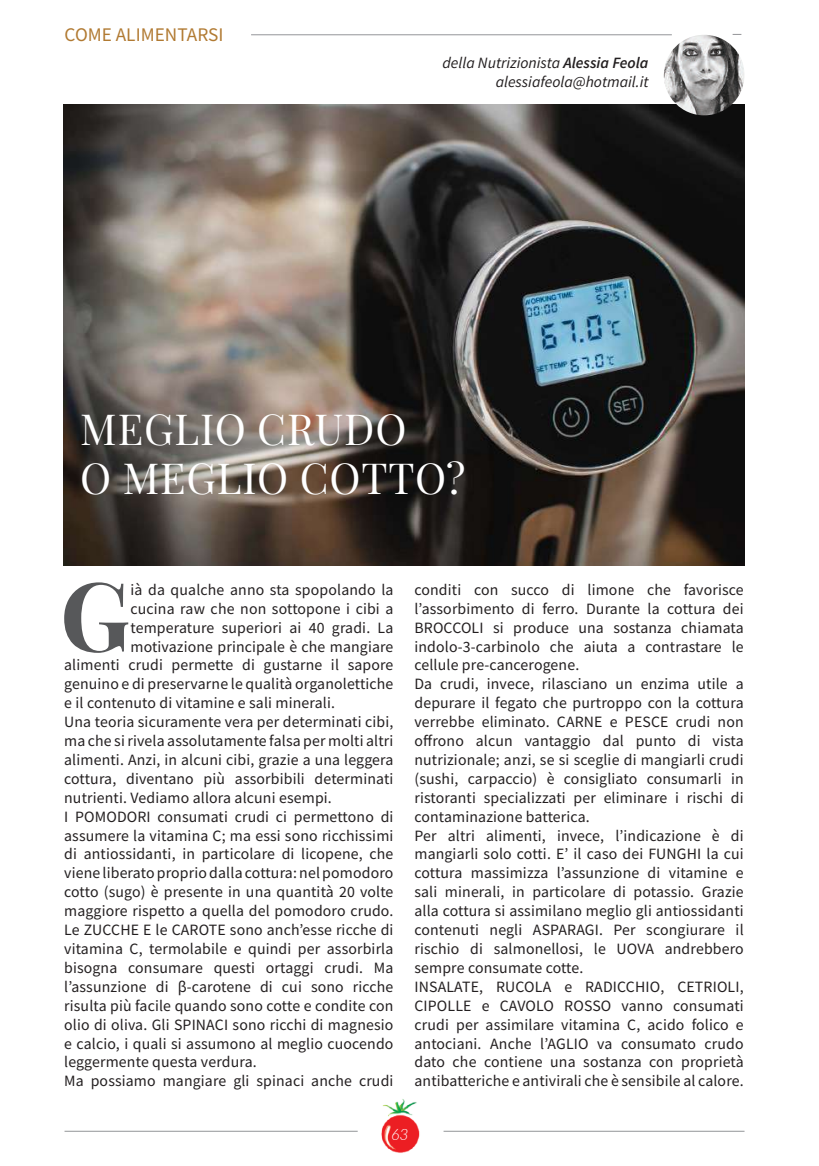
<style>
.page{position:relative;width:819px;height:1166px;background:#fff}
.page>*{position:absolute;margin:0;border:0;box-sizing:border-box;transform-origin:0 0}
.t1{font:700 95.73px "Playfair Display";color:#57585a}
.t2{font:42px/49px "Playfair Display";letter-spacing:.02em;color:#fff}
.t3{font:19.25px "Source Sans Pro";color:#b17a32}
.t4{font:15.75px/18.9px "Source Sans Pro";letter-spacing:.01em;color:#231f20}
.t5{font:italic 15.75px/18.9px "Source Sans Pro";color:#231f20;text-align:right}
.t6{font:italic 300 15.75px "Lato";color:#fff}
.s1{font-weight:600}
</style>
<div class="page">
<img style="left:381px;top:1099px;width:39px;height:54px">
<hr style="left:64px;top:1131px;width:293px;height:1px;background:#939598">
<hr style="left:443px;top:1131px;width:301px;height:1px;background:#939598">
<hr style="left:251px;top:34px;width:420px;height:1px;background:#939598">
<img style="left:64px;top:104px;width:680px;height:462px">
<img style="left:663px;top:35px;width:81px;height:80px;border-radius:40px">
<p class="t3" style="left:65px;top:22px;width:160px">COME ALIMENTARSI</p>
<p class="t5" style="left:442px;top:53px;width:207px">della Nutrizionista <span class="s1">Alessia Feola </span>alessiafeola@hotmail.it</p>
<h2 class="t2" style="left:80px;top:401px;width:386px">MEGLIO CRUDO<br>O MEGLIO COTTO?</h2>
<h1 class="t1" style="left:60px;top:540px;width:72px">G</h1>
<p class="t4" style="left:130px;top:580px;width:264px">ià da qualche anno sta spopolando la</p>
<p class="t4" style="left:130px;top:599px;width:264px">cucina raw che non sottopone i cibi a</p>
<p class="t4" style="left:130px;top:618px;width:264px">temperature superiori ai 40 gradi. La</p>
<p class="t4" style="left:130px;top:637px;width:264px">motivazione principale è che mangiare</p>
<p class="t4" style="left:64px;top:656px;width:331px">alimenti crudi permette di gustarne il sapore</p>
<p class="t4" style="left:64px;top:674px;width:331px">genuino e di preservarne le qualità organolettiche</p>
<p class="t4" style="left:64px;top:693px;width:272px">e il contenuto di vitamine e sali minerali.</p>
<p class="t4" style="left:64px;top:712px;width:331px">Una teoria sicuramente vera per determinati cibi,</p>
<p class="t4" style="left:64px;top:731px;width:331px">ma che si rivela assolutamente falsa per molti altri</p>
<p class="t4" style="left:64px;top:750px;width:331px">alimenti. Anzi, in alcuni cibi, grazie a una leggera</p>
<p class="t4" style="left:64px;top:769px;width:331px">cottura, diventano più assorbibili determinati</p>
<p class="t4" style="left:64px;top:788px;width:269px">nutrienti. Vediamo allora alcuni esempi.</p>
<p class="t4" style="left:64px;top:807px;width:331px">I POMODORI consumati crudi ci permettono di</p>
<p class="t4" style="left:64px;top:826px;width:331px">assumere la vitamina C; ma essi sono ricchissimi</p>
<p class="t4" style="left:64px;top:845px;width:331px">di antiossidanti, in particolare di licopene, che</p>
<p class="t4" style="left:64px;top:863px;width:331px">viene liberato proprio dalla cottura: nel pomodoro</p>
<p class="t4" style="left:64px;top:882px;width:331px">cotto (sugo) è presente in una quantità 20 volte</p>
<p class="t4" style="left:64px;top:901px;width:331px">maggiore rispetto a quella del pomodoro crudo.</p>
<p class="t4" style="left:64px;top:920px;width:331px">Le ZUCCHE E le CAROTE sono anch’esse ricche di</p>
<p class="t4" style="left:64px;top:939px;width:331px">vitamina C, termolabile e quindi per assorbirla</p>
<p class="t4" style="left:64px;top:958px;width:331px">bisogna consumare questi ortaggi crudi. Ma</p>
<p class="t4" style="left:64px;top:977px;width:331px">l’assunzione di β-carotene di cui sono ricche</p>
<p class="t4" style="left:64px;top:996px;width:331px">risulta più facile quando sono cotte e condite con</p>
<p class="t4" style="left:64px;top:1015px;width:331px">olio di oliva. Gli SPINACI sono ricchi di magnesio</p>
<p class="t4" style="left:64px;top:1034px;width:331px">e calcio, i quali si assumono al meglio cuocendo</p>
<p class="t4" style="left:64px;top:1052px;width:194px">leggermente questa verdura.</p>
<p class="t4" style="left:64px;top:1071px;width:331px">Ma possiamo mangiare gli spinaci anche crudi</p>
<p class="t4" style="left:414px;top:580px;width:331px">conditi con succo di limone che favorisce l’assorbimento di ferro. Durante la cottura dei BROCCOLI si produce una sostanza chiamata indolo-3-carbinolo che aiuta a contrastare le cellule pre-cancerogene.<br>Da crudi, invece, rilasciano un enzima utile a depurare il fegato che purtroppo con la cottura verrebbe eliminato. CARNE e PESCE crudi non offrono alcun vantaggio dal punto di vista nutrizionale; anzi, se si sceglie di mangiarli crudi (sushi, carpaccio) è consigliato consumarli in ristoranti specializzati per eliminare i rischi di contaminazione batterica.<br>Per altri alimenti, invece, l’indicazione è di mangiarli solo cotti. E’ il caso dei FUNGHI la cui cottura massimizza l’assunzione di vitamine e sali minerali, in particolare di potassio. Grazie alla cottura si assimilano meglio gli antiossidanti contenuti negli ASPARAGI. Per scongiurare il rischio di salmonellosi, le UOVA andrebbero sempre consumate cotte.<br>INSALATE, RUCOLA e RADICCHIO, CETRIOLI, CIPOLLE e CAVOLO ROSSO vanno consumati crudi per assimilare vitamina C, acido folico e antociani. Anche l’AGLIO va consumato crudo dato che contiene una sostanza con proprietà antibatteriche e antivirali che è sensibile al calore.</p>
<p class="t6" style="left:391px;top:1123px;width:19px">63</p>
</div>
